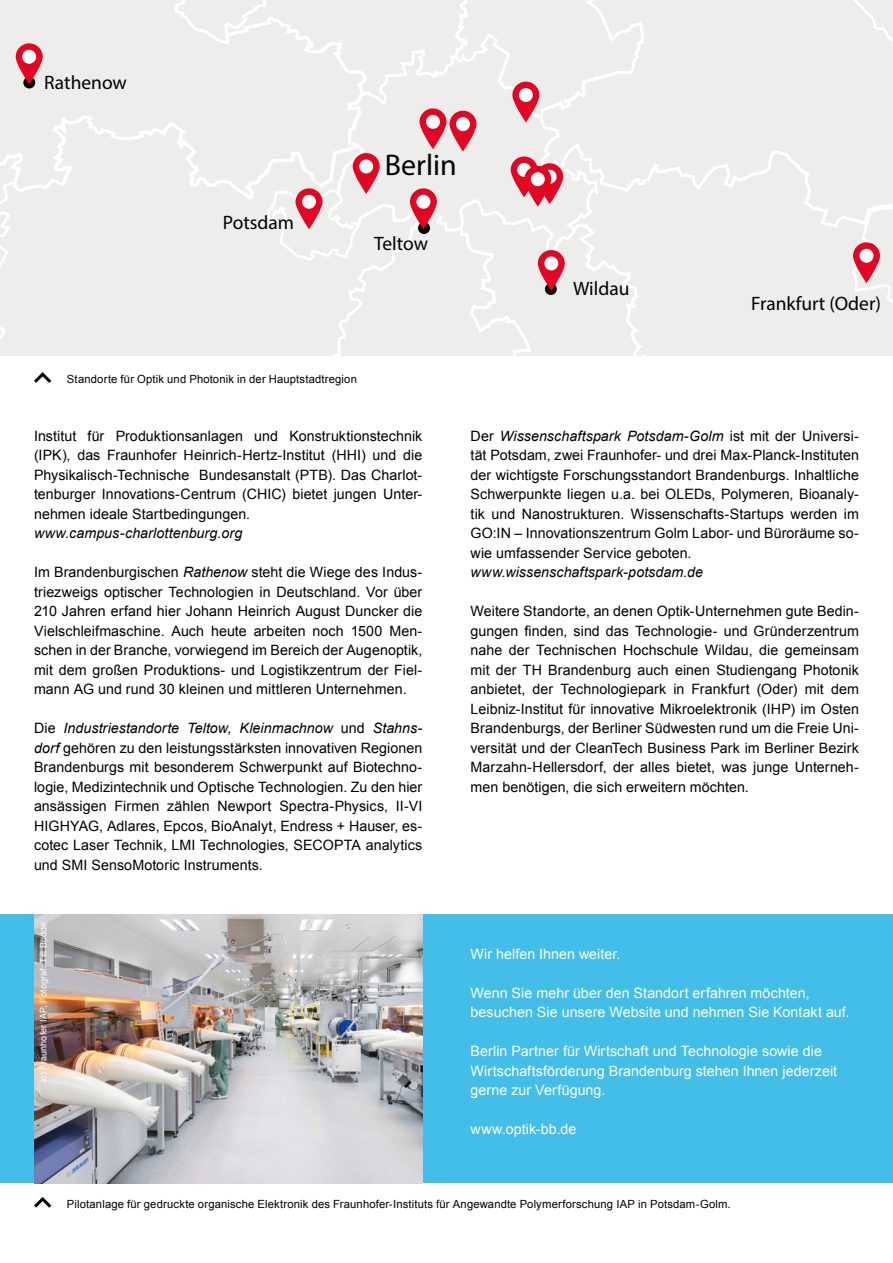
<style>
.page{position:relative;width:893px;height:1263px;background:#fff}
.page>*{position:absolute;margin:0;border:0;box-sizing:border-box;transform-origin:0 0}
.t1{font:30px "Myriad Pro";color:#000}
.t2{font:19.5px "Myriad Pro";color:#000}
.t3{font:14.25px/19.5px "Arial";letter-spacing:.005em;color:#000;text-align:justify}
.t4{font:14.25px/19.5px "Arial";letter-spacing:.005em;color:#fff}
.t5{font:italic 14.25px "Arial";letter-spacing:.005em;color:#000}
.t6{font:11.25px "Arial";letter-spacing:.015em;color:#000}
.t7{font:9px "Arial";letter-spacing:.02em;color:#fff}
.s1{font-style:italic}
</style>
<div class="page">
<div style="left:0;top:914px;width:893px;height:269px;background:#43bee8"></div>
<div style="left:0;top:31px;width:893px;height:324px;background:#ededec"></div>
<div style="left:545px;top:283px;width:12px;height:12px;background:#000;border-radius:50%"></div>
<svg style="left:34px;top:372px;width:18px;height:11px"></svg>
<img style="left:34px;top:914px;width:388px;height:269px">
<svg style="left:34px;top:1197px;width:18px;height:11px"></svg>
<svg style="left:844px;top:117px;width:49px;height:192px"></svg>
<svg style="left:0;top:0;width:756px;height:291px"></svg>
<p class="t2" style="left:44px;top:70px;width:84px">Rathenow</p>
<p class="t2" style="left:223px;top:210px;width:73px">Potsdam</p>
<p class="t1" style="left:385px;top:146px;width:73px">Berlin</p>
<p class="t2" style="left:374px;top:232px;width:55px">Teltow</p>
<p class="t2" style="left:573px;top:276px;width:58px">Wildau</p>
<p class="t2" style="left:751px;top:291px;width:131px">Frankfurt (Oder)</p>
<p class="t6" style="left:67px;top:371px;width:291px">Standorte für Optik und Photonik in der Hauptstadtregion</p>
<p class="t3" style="left:34px;top:426px;width:390px">Institut für Produktionsanlagen und Konstruktionstechnik (IPK), das Fraunhofer Heinrich-Hertz-Institut (HHI) und die Physikalisch-Technische Bundesanstalt (PTB). Das Charlot&shy;tenburger Innovations-Centrum (CHIC) bietet jungen Unter&shy;nehmen ideale Startbedingungen.</p>
<p class="t5" style="left:34px;top:524px;width:210px">www.campus-charlottenburg.org</p>
<p class="t3" style="left:34px;top:562px;width:390px">Im Brandenburgischen <span class="s1">Rathenow</span> steht die Wiege des Indus&shy;triezweigs optischer Technologien in Deutschland. Vor über 210 Jahren erfand hier Johann Heinrich August Duncker die Vielschleifmaschine. Auch heute arbeiten noch 1500 Men&shy;schen in der Branche, vorwiegend im Bereich der Augenoptik, mit dem großen Produktions- und Logistikzentrum der Fiel&shy;mann AG und rund 30 kleinen und mittleren Unternehmen.</p>
<p class="t3" style="left:34px;top:718px;width:390px">Die <span class="s1">Industriestandorte Teltow, Kleinmachnow</span> und <span class="s1">Stahns&shy;dorf</span> gehören zu den leistungsstärksten innovativen Regionen Brandenburgs mit besonderem Schwerpunkt auf Biotechno&shy;logie, Medizintechnik und Optische Technologien. Zu den hier ansässigen Firmen zählen Newport Spectra-Physics, II-VI HIGHYAG, Adlares, Epcos, BioAnalyt, Endress + Hauser, es&shy;cotec Laser Technik, LMI Technologies, SECOPTA analytics und SMI SensoMotoric Instruments.</p>
<p class="t7" style="left:37px;top:1082px;width:162px;rotate:-90deg">(c) Fraunhofer IAP, Fotograf: Till Budde</p>
<p class="t3" style="left:471px;top:426px;width:390px">Der <span class="s1">Wissenschaftspark Potsdam-Golm</span> ist mit der Universi&shy;tät Potsdam, zwei Fraunhofer- und drei Max-Planck-Instituten der wichtigste Forschungsstandort Brandenburgs. Inhaltliche Schwerpunkte liegen u.a. bei OLEDs, Polymeren, Bioanaly&shy;tik und Nanostrukturen. Wissenschafts-Startups werden im GO:IN – Innovationszentrum Golm Labor- und Büroräume so&shy;wie umfassender Service geboten.</p>
<p class="t5" style="left:471px;top:563px;width:234px">www.wissenschaftspark-potsdam.de</p>
<p class="t3" style="left:471px;top:601px;width:390px">Weitere Standorte, an denen Optik-Unternehmen gute Bedin&shy;gungen finden, sind das Technologie- und Gründerzentrum nahe der Technischen Hochschule Wildau, die gemeinsam mit der TH Brandenburg auch einen Studiengang Photonik anbietet, der Technologiepark in Frankfurt (Oder) mit dem Leibniz-Institut für innovative Mikroelektronik (IHP) im Osten Brandenburgs, der Berliner Südwesten rund um die Freie Uni&shy;versität und der CleanTech Business Park im Berliner Bezirk Marzahn-Hellersdorf, der alles bietet, was junge Unterneh&shy;men benötigen, die sich erweitern möchten.</p>
<p class="t4" style="left:471px;top:944px;width:151px">Wir helfen Ihnen weiter.</p>
<p class="t4" style="left:471px;top:983px;width:380px">Wenn Sie mehr über den Standort erfahren möchten, besuchen Sie unsere Website und nehmen Sie Kontakt auf.</p>
<p class="t4" style="left:471px;top:1041px;width:368px">Berlin Partner für Wirtschaft und Technologie sowie die<br>Wirtschaftsförderung Brandenburg stehen Ihnen jederzeit gerne zur Verfügung.</p>
<p class="t4" style="left:471px;top:1119px;width:107px">www.optik-bb.de</p>
<p class="t6" style="left:67px;top:1196px;width:665px">Pilotanlage für gedruckte organische Elektronik des Fraunhofer-Instituts für Angewandte Polymerforschung IAP in Potsdam-Golm.</p>
</div>
